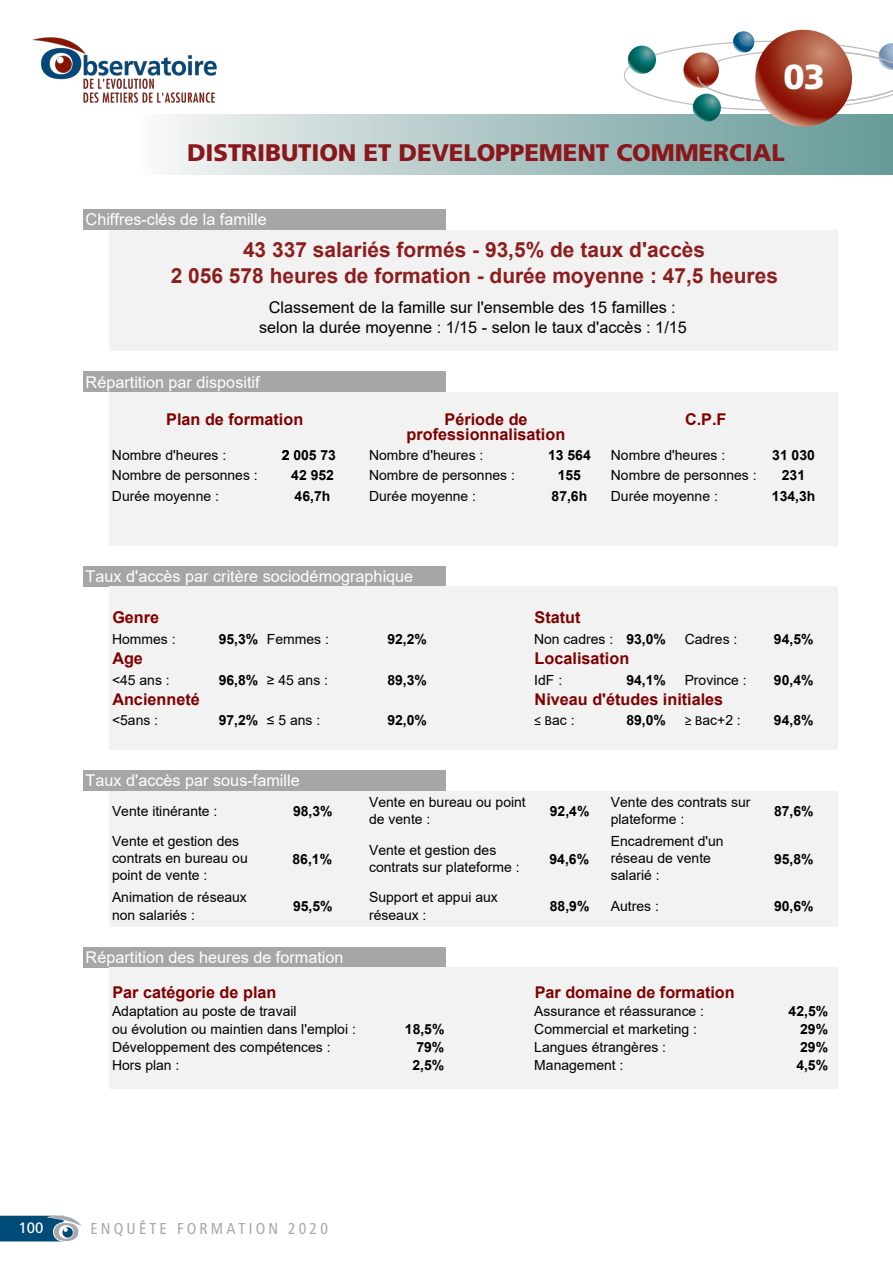
<style>
.page{position:relative;width:893px;height:1263px;background:#fff}
.page>*{position:absolute;margin:0;border:0;box-sizing:border-box;transform-origin:0 0}
.t1{font:900 34.65px "Frutiger LT Std";color:#fff}
.t2{font:900 24px "Frutiger LT Std";letter-spacing:-.005em;color:#8a171b}
.t3{font:700 21px/26.4px "Arial";color:#8d1e1e;text-align:center}
.t4{font:700 16.2px/14.5px "Arial";color:#800000;text-align:center}
.t5{font:16.2px "Arial";color:#fff}
.t6{font:16.2px/20.4px "Arial";color:#000;text-align:center}
.t7{font:condensed 15.75px "Frutiger LT Std";letter-spacing:.2em;color:#a5a9ac}
.t8{font:15px "Frutiger LT Std";color:#fff}
.t9{font:13.95px/17.1px "Arial";color:#000}
.t10{font:700 13.95px/17.9px "Arial";color:#000;text-align:right}
.s1{font-weight:700}
.s2{font-family:"Calibri"}
</style>
<div class="page">
<div style="left:53px;top:1222px;width:26px;height:20px;border:1px solid #fff;border-radius:50%"></div>
<svg style="left:0;top:1215px;width:82px;height:26px;background:#427796"></svg>
<div style="left:132px;top:115px;width:761px;height:59px;background:linear-gradient(to right,#f7f6f5,#629895)"></div>
<svg style="left:733px;top:31px;width:21px;height:22px"></svg>
<svg style="left:624px;top:41px;width:269px;height:69px"></svg>
<svg style="left:755px;top:30px;width:97px;height:97px;background:#a54631"></svg>
<svg style="left:693px;top:94px;width:28px;height:28px"></svg>
<img style="left:32px;top:37px;width:185px;height:66px">
<div style="left:83px;top:209px;width:363px;height:21px;background:#a6a6a6"></div>
<div style="left:110px;top:230px;width:728px;height:7px;background:#f2f2f2"></div>
<div style="left:110px;top:236px;width:728px;height:27px;background:#f2f2f2"></div>
<div style="left:110px;top:263px;width:728px;height:26px;background:#f2f2f2"></div>
<div style="left:110px;top:289px;width:728px;height:8px;background:#f2f2f2"></div>
<div style="left:110px;top:297px;width:728px;height:20px;background:#f2f2f2"></div>
<div style="left:110px;top:317px;width:728px;height:21px;background:#f2f2f2"></div>
<div style="left:110px;top:338px;width:728px;height:13px;background:#f2f2f2"></div>
<div style="left:83px;top:372px;width:363px;height:20px;background:#a6a6a6"></div>
<div style="left:110px;top:392px;width:728px;height:21px;background:#f2f2f2"></div>
<div style="left:110px;top:412px;width:728px;height:17px;background:#f2f2f2"></div>
<div style="left:110px;top:429px;width:728px;height:15px;background:#f2f2f2"></div>
<div style="left:110px;top:444px;width:728px;height:20px;background:#f2f2f2"></div>
<div style="left:110px;top:464px;width:728px;height:21px;background:#f2f2f2"></div>
<div style="left:110px;top:485px;width:728px;height:20px;background:#f2f2f2"></div>
<div style="left:110px;top:505px;width:728px;height:21px;background:#f2f2f2"></div>
<div style="left:110px;top:525px;width:728px;height:21px;background:#f2f2f2"></div>
<div style="left:83px;top:566px;width:363px;height:21px;background:#a6a6a6"></div>
<div style="left:110px;top:587px;width:728px;height:20px;background:#f2f2f2"></div>
<div style="left:110px;top:607px;width:728px;height:21px;background:#f2f2f2"></div>
<div style="left:110px;top:627px;width:728px;height:21px;background:#f2f2f2"></div>
<div style="left:110px;top:648px;width:728px;height:20px;background:#f2f2f2"></div>
<div style="left:110px;top:668px;width:728px;height:21px;background:#f2f2f2"></div>
<div style="left:110px;top:689px;width:728px;height:20px;background:#f2f2f2"></div>
<div style="left:110px;top:709px;width:728px;height:21px;background:#f2f2f2"></div>
<div style="left:110px;top:729px;width:728px;height:21px;background:#f2f2f2"></div>
<div style="left:83px;top:770px;width:363px;height:21px;background:#a6a6a6"></div>
<div style="left:110px;top:791px;width:728px;height:20px;background:#f2f2f2"></div>
<div style="left:110px;top:811px;width:728px;height:21px;background:#f2f2f2"></div>
<div style="left:110px;top:831px;width:728px;height:21px;background:#f2f2f2"></div>
<div style="left:110px;top:852px;width:728px;height:34px;background:#f2f2f2"></div>
<div style="left:110px;top:886px;width:728px;height:20px;background:#f2f2f2"></div>
<div style="left:110px;top:906px;width:728px;height:21px;background:#f2f2f2"></div>
<div style="left:83px;top:947px;width:363px;height:21px;background:#a6a6a6"></div>
<div style="left:110px;top:968px;width:728px;height:14px;background:#f2f2f2"></div>
<div style="left:110px;top:982px;width:728px;height:21px;background:#f2f2f2"></div>
<div style="left:110px;top:1002px;width:728px;height:18px;background:#f2f2f2"></div>
<div style="left:110px;top:1020px;width:728px;height:18px;background:#f2f2f2"></div>
<div style="left:110px;top:1038px;width:728px;height:18px;background:#f2f2f2"></div>
<div style="left:110px;top:1056px;width:728px;height:18px;background:#f2f2f2"></div>
<div style="left:110px;top:1074px;width:728px;height:14px;background:#f2f2f2"></div>
<h1 class="t1" style="left:783px;top:56px;width:43px">03</h1>
<h2 class="t2" style="left:187px;top:138px;width:599px">DISTRIBUTION ET DEVELOPPEMENT COMMERCIAL</h2>
<p class="t5" style="left:86px;top:208px;width:183px">Chiffres-clés de la famille</p>
<h3 class="t3" style="left:171px;top:236px;width:609px">43 337 salariés formés - 93,5% de taux d'accès<br>2 056 578 heures de formation - durée moyenne : 47,5 heures</h3>
<p class="t6" style="left:259px;top:297px;width:429px">Classement de la famille sur l'ensemble des 15 familles : selon la durée moyenne : 1/15 - selon le taux d'accès : 1/15</p>
<p class="t5" style="left:86px;top:371px;width:175px">Répartition par dispositif</p>
<p class="t4" style="left:166px;top:412px;width:139px">Plan de formation</p>
<p class="t4" style="left:407px;top:412px;width:160px">Période de professionnalisation</p>
<p class="t4" style="left:685px;top:412px;width:43px">C.P.F</p>
<p class="t9" style="left:112px;top:445px;width:147px;line-height:20.4px">Nombre d'heures :<br>Nombre de personnes :<br>Durée moyenne :</p>
<p class="t10" style="left:282px;top:446px;width:56px">2 005 73</p>
<p class="t9" style="left:369px;top:446px;width:116px">Nombre d'heures :</p>
<p class="t10" style="left:548px;top:446px;width:44px">13 564</p>
<p class="t9" style="left:611px;top:446px;width:116px">Nombre d'heures :</p>
<p class="t10" style="left:772px;top:446px;width:44px">31 030</p>
<p class="t10" style="left:291px;top:467px;width:44px">42 952</p>
<p class="t10" style="left:558px;top:467px;width:25px">155</p>
<p class="t9" style="left:611px;top:467px;width:147px">Nombre de personnes :</p>
<p class="t10" style="left:782px;top:467px;width:25px">231</p>
<p class="t9" style="left:369px;top:465px;width:147px;line-height:20.4px">Nombre de personnes :<br>Durée moyenne :</p>
<p class="t10" style="left:552px;top:487px;width:37px">87,6h</p>
<p class="t9" style="left:611px;top:487px;width:109px">Durée moyenne :</p>
<p class="t10" style="left:772px;top:487px;width:45px">134,3h</p>
<p class="t10" style="left:295px;top:487px;width:37px">46,7h</p>
<p class="t5" style="left:86px;top:565px;width:329px">Taux d'accès par critère sociodémographique</p>
<p class="t4" style="left:112px;top:610px;width:48px">Genre</p>
<p class="t9" style="left:112px;top:630px;width:65px">Hommes :</p>
<p class="t10" style="left:387px;top:630px;width:41px">92,2%</p>
<p class="t10" style="left:774px;top:630px;width:41px">94,5%</p>
<p class="t4" style="left:112px;top:651px;width:32px">Age</p>
<p class="t4" style="left:535px;top:610px;width:47px">Statut</p>
<p class="t9" style="left:534px;top:630px;width:133px">Non cadres : <span class="s1">93,0%</span></p>
<p class="t9" style="left:685px;top:630px;width:54px">Cadres :</p>
<p class="t4" style="left:535px;top:651px;width:96px">Localisation</p>
<p class="t9" style="left:219px;top:630px;width:112px"><span class="s1">95,3%</span> Femmes :</p>
<p class="t9" style="left:219px;top:671px;width:111px"><span class="s1">96,8%</span> ≥ 45 ans :</p>
<p class="t9" style="left:219px;top:712px;width:103px"><span class="s1">97,2%</span> ≤ 5 ans :</p>
<p class="t10" style="left:387px;top:712px;width:41px">92,0%</p>
<p class="t9" style="left:534px;top:712px;width:42px"><span class="s2">≤ B</span>ac :</p>
<p class="t10" style="left:626px;top:712px;width:41px">89,0%</p>
<p class="t9" style="left:685px;top:712px;width:58px"><span class="s2">≥ B</span>ac+2 :</p>
<p class="t10" style="left:774px;top:712px;width:41px">94,8%</p>
<p class="t9" style="left:112px;top:671px;width:59px">&lt;45 ans :</p>
<p class="t10" style="left:387px;top:671px;width:41px">89,3%</p>
<p class="t9" style="left:534px;top:671px;width:29px">IdF :</p>
<p class="t10" style="left:626px;top:671px;width:41px">94,1%</p>
<p class="t9" style="left:685px;top:671px;width:64px">Province :</p>
<p class="t10" style="left:774px;top:671px;width:41px">90,4%</p>
<p class="t4" style="left:112px;top:692px;width:89px">Ancienneté</p>
<p class="t4" style="left:535px;top:692px;width:190px">Niveau d'études initiales</p>
<p class="t9" style="left:112px;top:712px;width:48px">&lt;5ans :</p>
<p class="t5" style="left:86px;top:769px;width:216px">Taux d'accès par sous-famille</p>
<p class="t9" style="left:369px;top:794px;width:158px">Vente en bureau ou point de vente :</p>
<p class="t9" style="left:369px;top:841px;width:152px">Vente et gestion des contrats sur plateforme :</p>
<p class="t9" style="left:369px;top:889px;width:130px">Support et appui aux réseaux :</p>
<p class="t10" style="left:550px;top:897px;width:41px">88,9%</p>
<p class="t9" style="left:611px;top:897px;width:50px">Autres :</p>
<p class="t10" style="left:774px;top:897px;width:41px">90,6%</p>
<p class="t9" style="left:611px;top:794px;width:141px">Vente des contrats sur plateforme :</p>
<p class="t9" style="left:112px;top:795px;width:129px;line-height:30.6px">Vente itinérante :<br>Vente et gestion des</p>
<p class="t9" style="left:112px;top:850px;width:137px">contrats en bureau ou point de vente :</p>
<p class="t9" style="left:112px;top:889px;width:136px">Animation de réseaux non salariés :</p>
<p class="t10" style="left:293px;top:897px;width:41px">95,5%</p>
<p class="t10" style="left:774px;top:802px;width:41px">87,6%</p>
<p class="t10" style="left:293px;top:802px;width:41px">98,3%</p>
<p class="t10" style="left:550px;top:802px;width:41px">92,4%</p>
<p class="t9" style="left:611px;top:833px;width:114px">Encadrement d'un réseau de vente salarié :</p>
<p class="t10" style="left:293px;top:850px;width:41px">86,1%</p>
<p class="t10" style="left:549px;top:850px;width:41px">94,6%</p>
<p class="t10" style="left:774px;top:850px;width:41px">95,8%</p>
<p class="t5" style="left:86px;top:946px;width:259px">Répartition des heures de formation</p>
<p class="t4" style="left:112px;top:985px;width:166px">Par catégorie de plan</p>
<p class="t9" style="left:112px;top:1002px;width:245px;line-height:17.9px">Adaptation au poste de travail<br>ou évolution ou maintien dans l'emploi :<br>Développement des compétences :<br>Hors plan :</p>
<p class="t4" style="left:535px;top:985px;width:202px">Par domaine de formation</p>
<p class="t9" style="left:534px;top:1002px;width:171px;line-height:17.9px">Assurance et réassurance :<br>Commercial et marketing :<br>Langues étrangères :<br>Management :</p>
<p class="t10" style="left:789px;top:1002px;width:41px">42,5%<br>29%</p>
<p class="t10" style="left:405px;top:1020px;width:41px">18,5%</p>
<p class="t10" style="left:416px;top:1038px;width:29px">79%</p>
<p class="t10" style="left:800px;top:1038px;width:29px">29%</p>
<p class="t10" style="left:413px;top:1056px;width:33px">2,5%</p>
<p class="t10" style="left:796px;top:1056px;width:33px">4,5%</p>
<p class="t8" style="left:18px;top:1219px;width:27px">100</p>
<p class="t7" style="left:91px;top:1220px;width:239px">ENQUÊTE FORMATION 2020</p>
</div>
